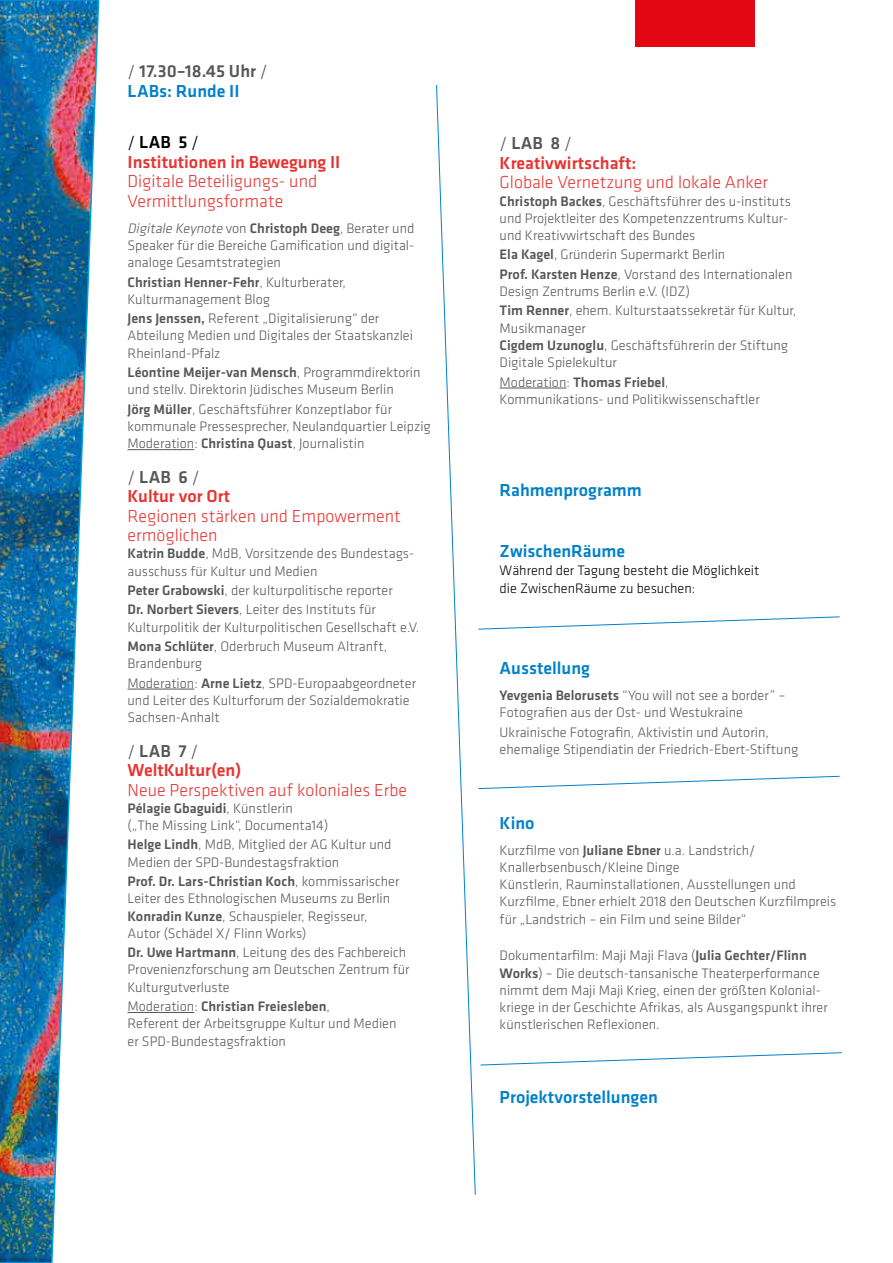
<style>
.page{position:relative;width:893px;height:1263px;background:#fff}
.page>*{position:absolute;margin:0;border:0;box-sizing:border-box;transform-origin:0 0}
.t1{font:300 18px/19.5px "Klavika Basic";color:#e73431}
.t2{font:500 18px/19.5px "Klavika Basic";color:#e73431}
.t3{font:500 18px "Klavika Basic";color:#0081c9}
.t4{font:500 18px/19.5px "Klavika Basic";color:#575756}
.t5{font:300 14.25px/17.2px "Klavika Basic";color:#575756}
.t6{font:300 14.25px/18px "Klavika Basic";color:#000}
.s1{font-weight:300}
.s2{color:#0081c9}
.s3{font-weight:300;color:#000}
.s4{color:#000}
.s5{font-style:italic}
.s6{font-weight:500}
.s7{font-weight:300;color:#575756}
.s8{color:#575756}
</style>
<div class="page">
<hr style="left:128px;top:449px;width:66px;height:1px;background:#575756">
<hr style="left:128px;top:689px;width:66px;height:1px;background:#575756">
<hr style="left:128px;top:1012px;width:66px;height:1px;background:#575756">
<svg style="left:436px;top:85px;width:406px;height:1110px"></svg>
<div style="left:635px;top:0;width:120px;height:46px;background:#e30613"></div>
<img style="left:0;top:0;width:100px;height:1263px">
<p class="t4" style="left:128px;top:61px;width:142px"><span class="s1">/</span> 17.30–18.45 Uhr <span class="s1">/<br></span><span class="s2">LABs: Runde II</span></p>
<p class="t2" style="left:128px;top:132px;width:214px"><span class="s3">/</span> <span class="s4">LAB 5</span> <span class="s3">/<br></span>Institutionen in Bewegung II</p>
<p class="t1" style="left:128px;top:171px;width:191px">Digitale Beteiligungs- und<br>Vermittlungsformate</p>
<p class="t5" style="left:128px;top:219px;width:288px;text-align:justify"><span class="s5">Digitale Keynote</span> von <span class="s6">Christoph Deeg</span>, Berater und Speaker für die Bereiche Gamification und digital&shy;analoge Gesamtstrategien</p>
<p class="t5" style="left:128px;top:273px;width:220px"><span class="s6">Christian Henner-Fehr</span>, Kulturberater,<br>Kulturmanagement Blog</p>
<p class="t5" style="left:128px;top:310px;width:287px"><span class="s6">Jens Jenssen,</span> Referent „Digitalisierung“ der<br>Abteilung Medien und Digitales der Staatskanzlei<br>Rheinland-Pfalz</p>
<p class="t5" style="left:128px;top:364px;width:295px"><span class="s6">Léontine Meijer-van Mensch</span>, Programmdirektorin und stellv. Direktorin Jüdisches Museum Berlin</p>
<p class="t5" style="left:128px;top:400px;width:305px"><span class="s6">Jörg Müller</span>, Geschäftsführer Konzeptlabor für kommunale Pressesprecher, Neulandquartier Leipzig<br>Moderation: <span class="s6">Christina Quast</span>, Journalistin</p>
<p class="t2" style="left:128px;top:466px;width:104px"><span class="s7">/</span> <span class="s8">LAB 6</span> <span class="s7">/<br></span>Kultur vor Ort</p>
<p class="t1" style="left:128px;top:506px;width:275px">Regionen stärken und Empowerment ermöglichen</p>
<p class="t5" style="left:128px;top:545px;width:288px"><span class="s6">Katrin Budde</span>, MdB, Vorsitzende des Bundestags&shy;ausschuss für Kultur und Medien</p>
<p class="t5" style="left:128px;top:580px;width:267px;line-height:19.4px"><span class="s6">Peter Grabowski</span>, der kulturpolitische reporter<br><span class="s6">Dr. Norbert Sievers</span>, Leiter des Instituts für</p>
<p class="t5" style="left:128px;top:617px;width:293px;line-height:19.4px">Kulturpolitik der Kulturpolitischen Gesellschaft e.V.<br><span class="s6">Mona Schlüter</span>, Oderbruch Museum Altranft,</p>
<p class="t5" style="left:128px;top:654px;width:290px;line-height:19.4px">Brandenburg<br>Moderation: <span class="s6">Arne Lietz</span>, SPD-Europaabgeordneter</p>
<p class="t5" style="left:128px;top:691px;width:284px">und Leiter des Kulturforum der Sozialdemokratie<br>Sachsen-Anhalt</p>
<p class="t2" style="left:128px;top:740px;width:115px"><span class="s7">/</span> <span class="s8">LAB 7</span> <span class="s7">/<br></span>WeltKultur(en)</p>
<p class="t1" style="left:128px;top:780px;width:281px">Neue Perspektiven auf koloniales Erbe</p>
<p class="t5" style="left:128px;top:799px;width:202px"><span class="s6">Pélagie Gbaguidi</span>, Künstlerin<br>(„The Missing Link“, Documenta14)</p>
<p class="t5" style="left:128px;top:836px;width:265px"><span class="s6">Helge Lindh</span>, MdB, Mitglied der AG Kultur und<br>Medien der SPD-Bundestagsfraktion</p>
<p class="t5" style="left:128px;top:872px;width:273px"><span class="s6">Prof. Dr. Lars-Christian Koch</span>, kommissarischer Leiter des Ethnologischen Museums zu Berlin <span class="s6">Konradin Kunze</span>, Schauspieler, Regisseur, Autor (Schädel X/ Flinn Works)</p>
<p class="t5" style="left:128px;top:944px;width:284px"><span class="s6">Dr. Uwe Hartmann</span>, Leitung des des Fachbereich<br>Provenienzforschung am Deutschen Zentrum für<br>Kulturgutverluste</p>
<p class="t5" style="left:128px;top:998px;width:270px">Moderation: <span class="s6">Christian Freiesleben</span>,<br>Referent der Arbeitsgruppe Kultur und Medien er SPD-Bundestagsfraktion</p>
<p class="t2" style="left:500px;top:133px;width:138px"><span class="s7">/</span> <span class="s8">LAB 8</span> <span class="s7">/<br></span>Kreativwirtschaft:</p>
<p class="t1" style="left:500px;top:172px;width:270px">Globale Vernetzung und lokale Anker</p>
<p class="t5" style="left:500px;top:192px;width:293px"><span class="s6">Christoph Backes</span>, Geschäftsführer des u-instituts und Projektleiter des Kompetenzzentrums Kultur&shy;und Kreativwirtschaft des Bundes</p>
<p class="t5" style="left:500px;top:245px;width:294px;line-height:19.4px"><span class="s6">Ela Kagel</span>, Gründerin Supermarkt Berlin<br><span class="s6">Prof. Karsten Henze</span>, Vorstand des Internationalen</p>
<p class="t5" style="left:500px;top:282px;width:298px;line-height:19.4px">Design Zentrums Berlin e.V. (IDZ)<br><span class="s6">Tim Renner</span>, ehem. Kulturstaatssekretär für Kultur,</p>
<p class="t5" style="left:500px;top:319px;width:290px">Musikmanager<br><span class="s6">Cigdem Uzunoglu</span>, Geschäftsführerin der Stiftung<br>Digitale Spielekultur</p>
<p class="t5" style="left:500px;top:373px;width:262px">Moderation: <span class="s6">Thomas Friebel</span>,<br>Kommunikations- und Politikwissenschaftler</p>
<p class="t3" style="left:500px;top:478px;width:144px">Rahmenprogramm</p>
<p class="t3" style="left:500px;top:538px;width:127px">ZwischenRäume</p>
<p class="t6" style="left:500px;top:561px;width:261px">Während der Tagung besteht die Möglichkeit die ZwischenRäume zu besuchen:</p>
<p class="t3" style="left:500px;top:656px;width:92px">Ausstellung</p>
<p class="t5" style="left:500px;top:686px;width:287px"><span class="s6">Yevgenia Belorusets</span> “You will not see a border” –<br>Fotografien aus der Ost- und Westukraine</p>
<p class="t5" style="left:500px;top:723px;width:300px">Ukrainische Fotografin, Aktivistin und Autorin, ehemalige Stipendiatin der Friedrich-Ebert-Stiftung</p>
<p class="t3" style="left:500px;top:811px;width:36px">Kino</p>
<p class="t5" style="left:500px;top:841px;width:338px">Kurzfilme von <span class="s6">Juliane Ebner</span> u.a. Landstrich/ Knallerbsenbusch/Kleine Dinge<br>Künstlerin, Rauminstallationen, Ausstellungen und Kurzfilme, Ebner erhielt 2018 den Deutschen Kurzfilmpreis für „Landstrich – ein Film und seine Bilder“</p>
<p class="t5" style="left:500px;top:947px;width:330px">Dokumentarfilm: Maji Maji Flava (<span class="s6">Julia Gechter/Flinn Works</span>) – Die deutsch-tansanische Theaterperformance nimmt dem Maji Maji Krieg, einen der größten Kolonial&shy;kriege in der Geschichte Afrikas, als Ausgangspunkt ihrer künstlerischen Reflexionen.</p>
<p class="t3" style="left:500px;top:1084px;width:160px">Projektvorstellungen</p>
</div>
